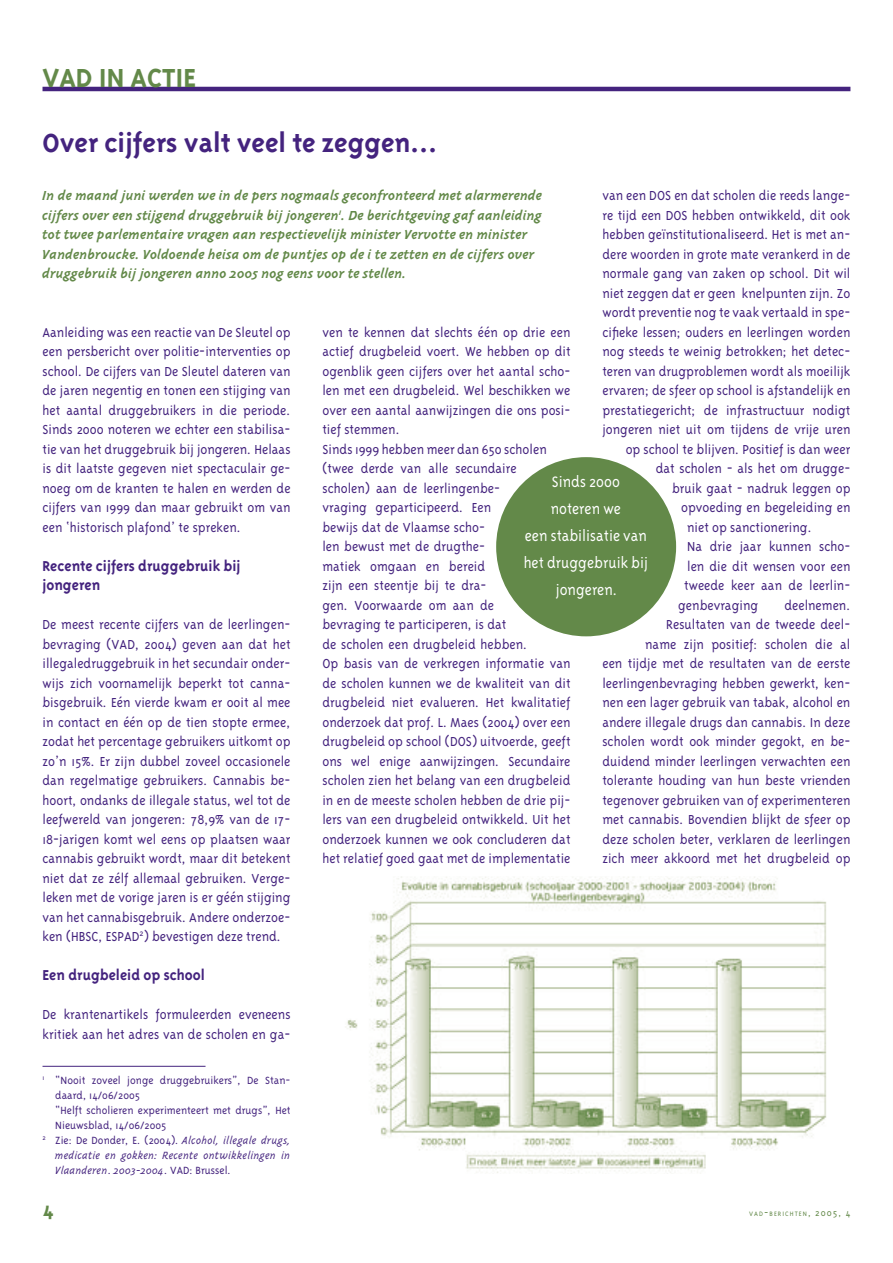
<style>
.page{position:relative;width:893px;height:1263px;background:#fff}
.page>*{position:absolute;margin:0;border:0;box-sizing:border-box;transform-origin:0 0}
.t1{font:700 30px "Triplex";color:#44237e}
.t2{font:700 30px "Triplex";color:#638949}
.t3{font:700 22.5px "Triplex";color:#638949}
.t4{font:300 17.4px/27px "Triplex";color:#fff;text-align:center;scale:.95 1}
.t5{font:700 16.5px/19.5px "Triplex";color:#44237e}
.t6{font:300 15px/19.5px "Triplex";color:#44237e;text-align:justify}
.t7{font:italic 700 15px/19.5px "Triplex";color:#638949}
.t8{font:300 12px "Triplex";color:#44237e}
.t9{font:italic 300 12px "Triplex";color:#44237e}
.t10{font:300 7.35px "Triplex";letter-spacing:.145em;color:#638949}
.s1{font-style:italic}
.s2{font-style:normal}
.s3{font-size:10.5px}
</style>
<div class="page">
<hr style="left:43px;top:87px;width:807px;height:4px;background:#44237e">
<div style="left:496px;top:457px;width:180px;height:179px;background:#638949;border-radius:50%"></div>
<img style="left:347px;top:876px;width:480px;height:298px">
<hr style="left:43px;top:1066px;width:163px;height:1px;background:#44237e">
<h1 class="t2" style="left:43px;top:66px;width:155px">VAD IN ACTIE</h1>
<h1 class="t1" style="left:43px;top:131px;width:396px">Over cijfers valt veel te zeggen…</h1>
<p class="t7" style="left:43px;top:187px;width:501px">In de maand juni werden we in de pers nogmaals geconfronteerd met alarmerende cijfers over een stijgend druggebruik bij jongeren<sup>1</sup>. De berichtgeving gaf aanleiding tot twee parlementaire vragen aan respectievelijk minister Vervotte en minister Vandenbroucke. Voldoende heisa om de puntjes op de i te zetten en de cijfers over druggebruik bij jongeren anno 2005 nog eens voor te stellen.</p>
<p class="t6" style="left:602px;top:187px;width:250px">van een DOS en dat scholen die reeds lange-</p>
<p class="t6" style="left:602px;top:206px;width:250px">re tijd een DOS hebben ontwikkeld, dit ook</p>
<p class="t6" style="left:602px;top:226px;width:250px">hebben geïnstitutionaliseerd. Het is met an-</p>
<p class="t6" style="left:602px;top:245px;width:249px">dere woorden in grote mate verankerd in de</p>
<p class="t6" style="left:602px;top:265px;width:250px">normale gang van zaken op school. Dit wil</p>
<p class="t6" style="left:602px;top:284px;width:250px">niet zeggen dat er geen knelpunten zijn. Zo</p>
<p class="t6" style="left:602px;top:304px;width:250px">wordt preventie nog te vaak vertaald in spe-</p>
<p class="t6" style="left:602px;top:323px;width:250px">cifieke lessen; ouders en leerlingen worden</p>
<p class="t6" style="left:602px;top:343px;width:250px">nog steeds te weinig betrokken; het detec-</p>
<p class="t6" style="left:602px;top:362px;width:250px">teren van drugproblemen wordt als moeilijk</p>
<p class="t6" style="left:602px;top:382px;width:250px">ervaren; de sfeer op school is afstandelijk en</p>
<p class="t6" style="left:602px;top:401px;width:250px">prestatiegericht; de infrastructuur nodigt</p>
<p class="t6" style="left:602px;top:421px;width:250px">jongeren niet uit om tijdens de vrije uren</p>
<p class="t6" style="left:626px;top:440px;width:226px">op school te blijven. Positief is dan weer</p>
<p class="t6" style="left:656px;top:460px;width:196px">dat scholen - als het om drugge-</p>
<p class="t6" style="left:672px;top:479px;width:180px">bruik gaat - nadruk leggen op</p>
<p class="t6" style="left:681px;top:499px;width:171px">opvoeding en begeleiding en</p>
<p class="t6" style="left:687px;top:518px;width:126px">niet op sanctionering.</p>
<p class="t6" style="left:687px;top:538px;width:165px">Na drie jaar kunnen scho-</p>
<p class="t6" style="left:687px;top:557px;width:165px">len die dit wensen voor een</p>
<p class="t6" style="left:684px;top:577px;width:168px">tweede keer aan de leerlin-</p>
<p class="t6" style="left:678px;top:596px;width:82px">genbevraging</p>
<p class="t6" style="left:322px;top:323px;width:250px;text-align:left">ven te kennen dat slechts één op drie een actief drugbeleid voert. We hebben op dit ogenblik geen cijfers over het aantal scho&shy;len met een drugbeleid. Wel beschikken we over een aantal aanwijzingen die ons posi&shy;tief stemmen.<br>Sinds 1999 hebben meer dan 650 scholen (twee derde van alle secundaire<br>scholen) aan de leerlingenbe-<br>vraging geparticipeerd. Een<br>bewijs dat de Vlaamse scho-<br>len bewust met de drugthe-<br>matiek omgaan en bereid<br>zijn een steentje bij te dra-<br>gen. Voorwaarde om aan de<br>bevraging te participeren, is dat<br>de scholen een drugbeleid hebben.<br>Op basis van de verkregen informatie van de scholen kunnen we de kwaliteit van dit drugbeleid niet evalueren. Het kwalitatief onderzoek dat prof. L. Maes (2004) over een drugbeleid op school (DOS) uitvoerde, geeft ons wel enige aanwijzingen. Secundaire scholen zien het belang van een drugbeleid in en de meeste scholen hebben de drie pij&shy;lers van een drugbeleid ontwikkeld. Uit het onderzoek kunnen we ook concluderen dat het relatief goed gaat met de implementatie</p>
<p class="t6" style="left:43px;top:323px;width:250px">Aanleiding was een reactie van De Sleutel op een persbericht over politie-interventies op school. De cijfers van De Sleutel dateren van de jaren negentig en tonen een stijging van het aantal druggebruikers in die periode.<br>Sinds 2000 noteren we echter een stabilisa&shy;tie van het druggebruik bij jongeren. Helaas is dit laatste gegeven niet spectaculair ge&shy;noeg om de kranten te halen en werden de cijfers van 1999 dan maar gebruikt om van een ‘historisch plafond’ te spreken.</p>
<p class="t5" style="left:43px;top:557px;width:200px">Recente cijfers druggebruik bij jongeren</p>
<p class="t6" style="left:43px;top:616px;width:250px">De meest recente cijfers van de leerlingen&shy;bevraging (VAD, 2004) geven aan dat het illegaledruggebruik in het secundair onder&shy;wijs zich voornamelijk beperkt tot canna&shy;bisgebruik. Eén vierde kwam er ooit al mee in contact en één op de tien stopte ermee, zodat het percentage gebruikers uitkomt op zo’n 15%. Er zijn dubbel zoveel occasionele dan regelmatige gebruikers. Cannabis be&shy;hoort, ondanks de illegale status, wel tot de leefwereld van jongeren: 78,9% van de 17- 18-jarigen komt wel eens op plaatsen waar cannabis gebruikt wordt, maar dit betekent niet dat ze zélf allemaal gebruiken. Verge&shy;leken met de vorige jaren is er géén stijging van het cannabisgebruik. Andere onderzoe&shy;ken (HBSC, ESPAD<sup>2</sup>) bevestigen deze trend.</p>
<p class="t5" style="left:43px;top:967px;width:164px">Een drugbeleid op school</p>
<p class="t6" style="left:43px;top:1006px;width:250px">De krantenartikels formuleerden eveneens kritiek aan het adres van de scholen en ga-</p>
<p class="t4" style="left:524px;top:469px;width:132px">Sinds 2000<br>noteren we<br>een stabilisatie van het druggebruik bij jongeren.</p>
<p class="t6" style="left:602px;top:596px;width:250px;text-align:right">deelnemen.<br>Resultaten van de tweede deel-<br>name zijn positief: scholen die al<br>een tijdje met de resultaten van de eerste leerlingenbevraging hebben gewerkt, ken&shy;nen een lager gebruik van tabak, alcohol en andere illegale drugs dan cannabis. In deze scholen wordt ook minder gegokt, en be&shy;duidend minder leerlingen verwachten een tolerante houding van hun beste vrienden tegenover gebruiken van of experimenteren met cannabis. Bovendien blijkt de sfeer op deze scholen beter, verklaren de leerlingen zich meer akkoord met het drugbeleid op</p>
<p class="t8" style="left:43px;top:1075px;width:250px"><sup>1</sup> “Nooit zoveel jonge druggebruikers”, De Stan-</p>
<p class="t8" style="left:55px;top:1090px;width:86px">daard, 14/06/2005</p>
<p class="t8" style="left:55px;top:1105px;width:237px">“Helft scholieren experimenteert met drugs”, Het</p>
<p class="t8" style="left:55px;top:1120px;width:113px">Nieuwsblad, 14/06/2005</p>
<p class="t8" style="left:43px;top:1135px;width:250px"><sup>2</sup> Zie: De Donder, E. (2004). <span class="s1">Alcohol, illegale drugs,</span></p>
<p class="t9" style="left:55px;top:1150px;width:237px">medicatie en gokken: Recente ontwikkelingen in</p>
<p class="t9" style="left:55px;top:1165px;width:177px">Vlaanderen<span class="s2">.</span> 2003-2004<span class="s2">. VAD: Brussel.</span></p>
<h2 class="t3" style="left:43px;top:1201px;width:13px">4</h2>
<p class="t10" style="left:749px;top:1211px;width:103px">VAD<span class="s3">-</span>BERICHTEN<span class="s3">, 2005, 4</span></p>
</div>
